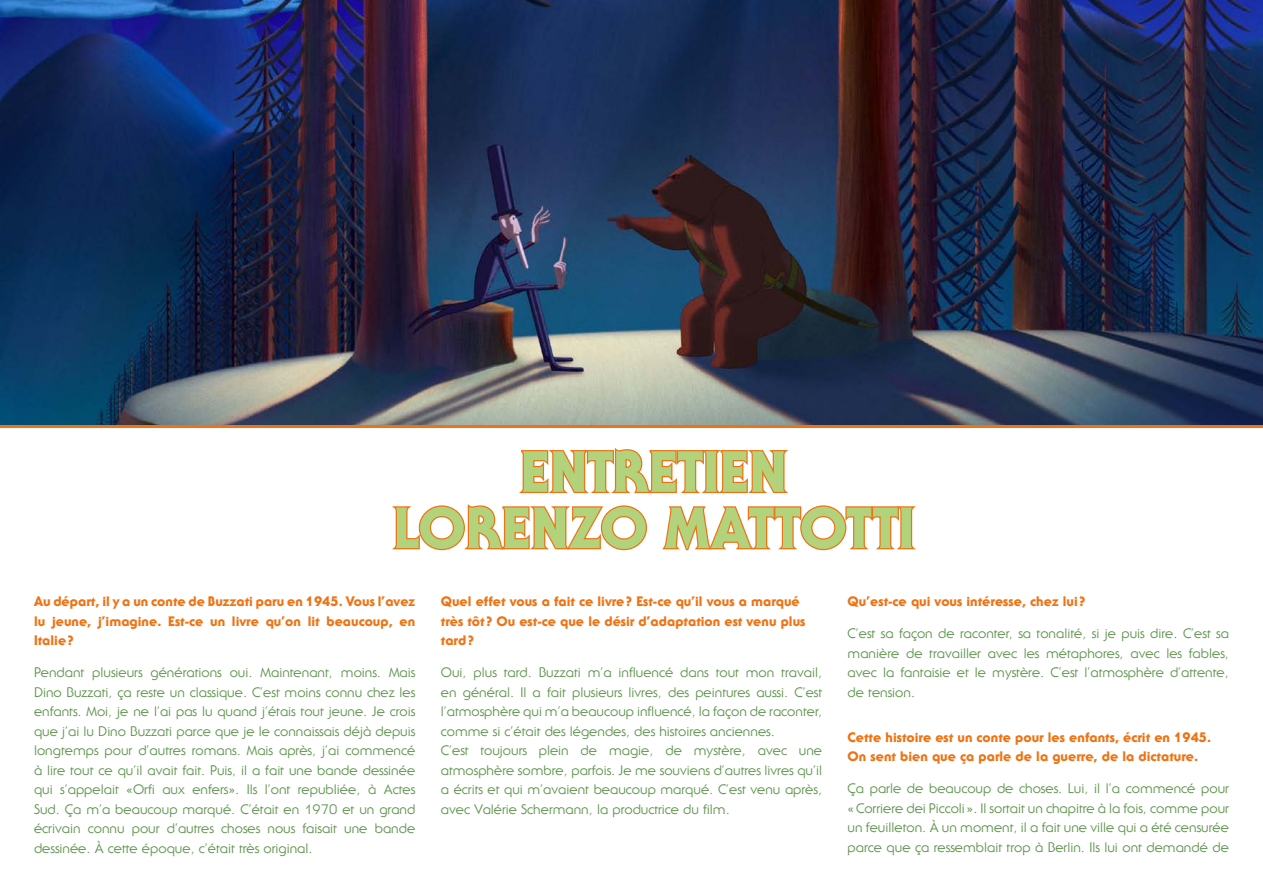
<style>
.page{position:relative;width:1263px;height:893px;background:#fff}
.page>*{position:absolute;margin:0;border:0;box-sizing:border-box;transform-origin:0 0}
.t1{font:800 57px/56.2px "Serif Gothic LT";letter-spacing:.005em;color:#b3d27c;text-align:center}
.t2{font:13.5px/19.5px "Serif Gothic LT";color:#5f954e;text-align:justify}
.t3{font:800 13.5px/19.5px "Serif Gothic LT";color:#ee7314}
</style>
<div class="page">
<img style="left:0;top:0;width:1263px;height:428px">
<svg style="left:519px;top:448px;width:269px;height:46px"></svg>
<svg style="left:392px;top:504px;width:255px;height:47px"></svg>
<svg style="left:662px;top:505px;width:254px;height:46px"></svg>
<h1 class="t1" style="left:393px;top:443px;width:522px">ENTRETIEN<br>LORENZO MATTOTTI</h1>
<p class="t3" style="left:34px;top:591px;width:383px;text-align:justify">Au départ, il y a un conte de Buzzati paru en 1945. Vous l’avez lu jeune, j’imagine. Est-ce un livre qu’on lit beaucoup, en Italie?</p>
<p class="t2" style="left:34px;top:663px;width:383px">Pendant plusieurs générations oui. Maintenant, moins. Mais Dino Buzzati, ça reste un classique. C’est moins connu chez les enfants. Moi, je ne l’ai pas lu quand j’étais tout jeune. Je crois que j’ai lu Dino Buzzati parce que je le connaissais déjà depuis longtemps pour d’autres romans. Mais après, j’ai commencé à lire tout ce qu’il avait fait. Puis, il a fait une bande dessinée qui s’appelait «Orfi aux enfers». Ils l’ont republiée, à Actes Sud. Ça m’a beaucoup marqué. C’était en 1970 et un grand écrivain connu pour d’autres choses nous faisait une bande dessinée. À cette époque, c’était très original.</p>
<p class="t3" style="left:441px;top:591px;width:366px">Quel effet vous a fait ce livre? Est-ce qu’il vous a marqué très tôt ? Ou est-ce que le désir d’adaptation est venu plus tard?</p>
<p class="t2" style="left:441px;top:663px;width:383px;text-align:left">Oui, plus tard. Buzzati m’a influencé dans tout mon travail, en général. Il a fait plusieurs livres, des peintures aussi. C’est l’atmosphère qui m’a beaucoup influencé, la façon de raconter, comme si c’était des légendes, des histoires anciennes.<br>C’est toujours plein de magie, de mystère, avec une atmosphère sombre, parfois. Je me souviens d’autres livres qu’il a écrits et qui m’avaient beaucoup marqué. C’est venu après, avec Valérie Schermann, la productrice du film.</p>
<p class="t3" style="left:848px;top:591px;width:239px">Qu’est-ce qui vous intéresse, chez lui ?</p>
<p class="t2" style="left:848px;top:624px;width:383px">C’est sa façon de raconter, sa tonalité, si je puis dire. C’est sa manière de travailler avec les métaphores, avec les fables, avec la fantaisie et le mystère. C’est l’atmosphère d’attente, de tension.</p>
<p class="t3" style="left:848px;top:727px;width:365px">Cette histoire est un conte pour les enfants, écrit en 1945.<br>On sent bien que ça parle de la guerre, de la dictature.</p>
<p class="t2" style="left:848px;top:779px;width:383px">Ça parle de beaucoup de choses. Lui, il l’a commencé pour «Corriere dei Piccoli ». Il sortait un chapitre à la fois, comme pour un feuilleton. À un moment, il a fait une ville qui a été censurée parce que ça ressemblait trop à Berlin. Ils lui ont demandé de</p>
</div>
